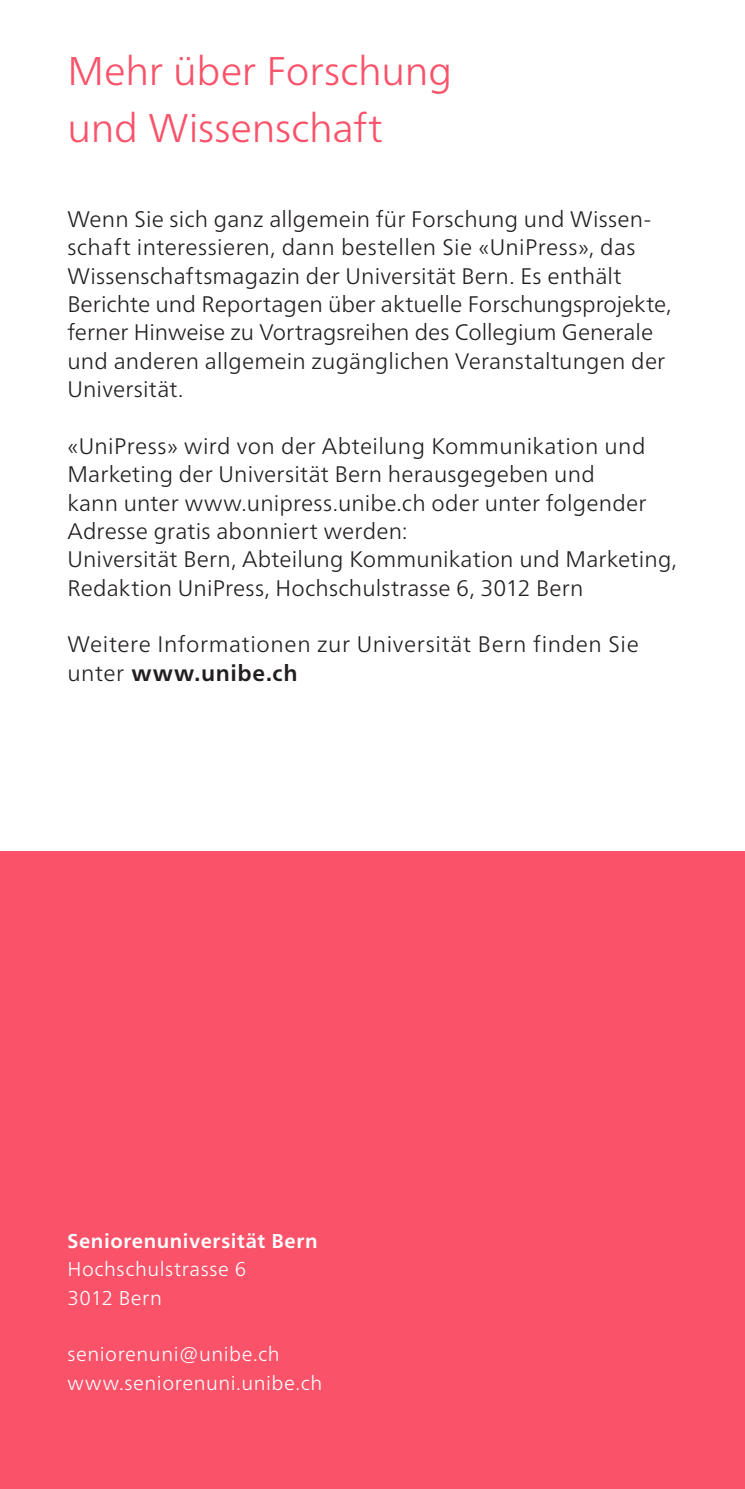
<style>
.page{position:relative;width:745px;height:1489px;background:#fff}
.page>*{position:absolute;margin:0;border:0;box-sizing:border-box;transform-origin:0 0}
.t1{font:300 40px/56.8px "Frutiger Neue LT Pro";letter-spacing:-.005em;color:#f95269}
.t2{font:300 22.5px/28.2px "Frutiger Neue LT Pro";letter-spacing:.01em;color:#231f20}
.t3{font:300 20px/28.2px "Frutiger Neue LT Pro";letter-spacing:.025em;color:#fff}
.t4{font:700 20px "Frutiger Neue LT Pro";letter-spacing:.03em;color:#fff}
.s1{font-weight:700}
</style>
<div class="page">
<div style="left:0;top:850px;width:744px;height:638px;background:#f95269"></div>
<h1 class="t1" style="left:67px;top:42px;width:386px">Mehr über Forschung und Wissenschaft</h1>
<p class="t2" style="left:67px;top:205px;width:605px">Wenn Sie sich ganz allgemein für Forschung und Wissen&shy;schaft interessieren, dann bestellen Sie «UniPress», das Wissenschaftsmagazin der Universität Bern. Es enthält Berichte und Reportagen über aktuelle Forschungsprojekte, ferner Hinweise zu Vortragsreihen des Collegium Generale und anderen allgemein zugänglichen Veranstaltungen der Universität.</p>
<p class="t2" style="left:67px;top:431px;width:610px">«UniPress» wird von der Abteilung Kommunikation und Marketing der Universität Bern herausgegeben und<br>kann unter www.unipress.unibe.ch oder unter folgender Adresse gratis abonniert werden:<br>Universität Bern, Abteilung Kommunikation und Marketing, Redaktion UniPress, Hochschulstrasse 6, 3012 Bern</p>
<p class="t2" style="left:67px;top:630px;width:572px">Weitere Informationen zur Universität Bern finden Sie unter <span class="s1">www.unibe.ch</span></p>
<p class="t4" style="left:67px;top:1228px;width:251px">Seniorenuniversität Bern</p>
<p class="t3" style="left:67px;top:1254px;width:180px">Hochschulstrasse 6<br>3012 Bern</p>
<p class="t3" style="left:67px;top:1339px;width:256px">seniorenuni@unibe.ch www.seniorenuni.unibe.ch</p>
</div>
